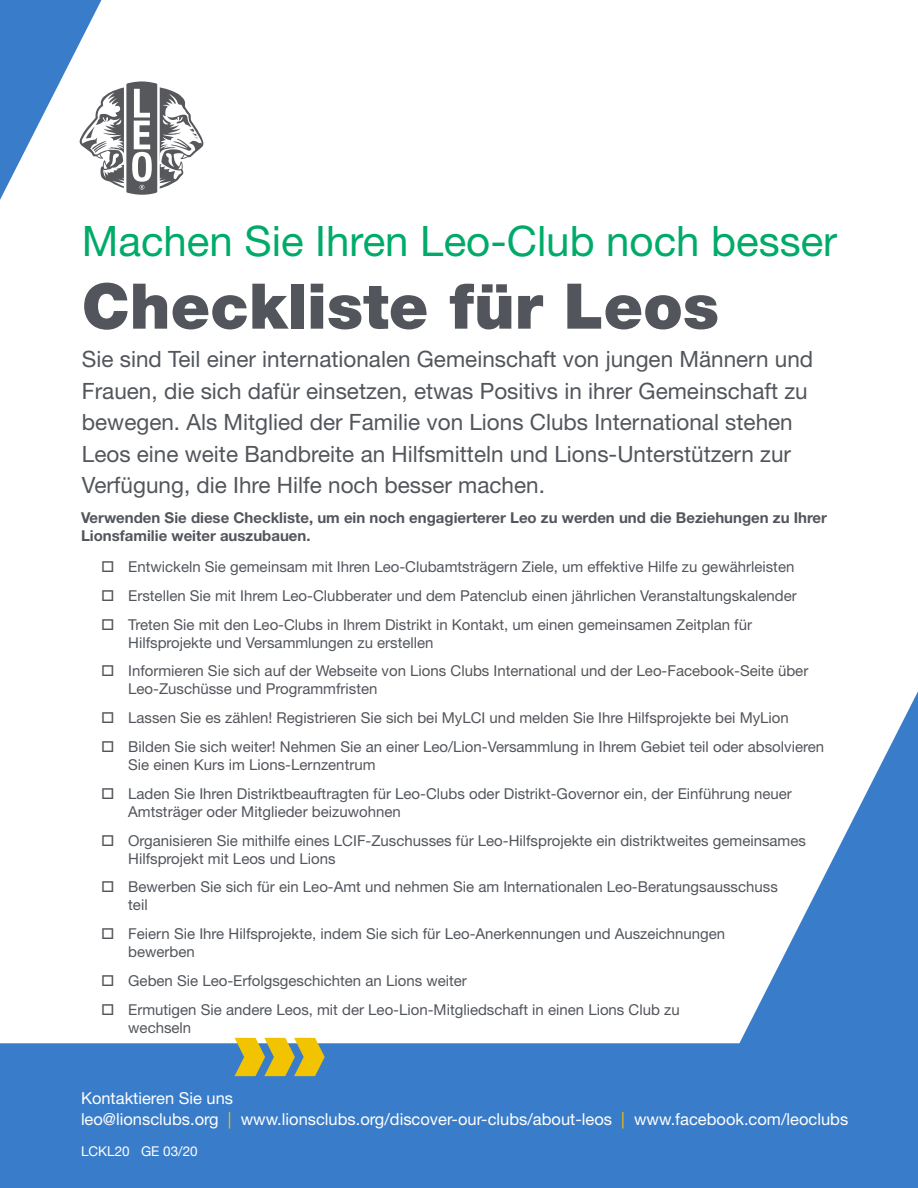
<style>
.page{position:relative;width:918px;height:1188px;background:#397cc9}
.page>*{position:absolute;margin:0;border:0;box-sizing:border-box;transform-origin:0 0}
.t1{font:900 63px "Helvetica Neue LT Std";color:#52555b}
.t2{font:42px "Helvetica Neue LT Std";color:#00ab69}
.t3{font:22.5px/31.5px "Helvetica Neue LT Std";color:#52555b}
.t4{font:16.5px/21px "Helvetica Neue LT Std";color:#fff}
.t5{font:15px/28.8px "Helvetica Neue LT Std";color:#52555b}
.t6{font:700 15px/18px "Helvetica Neue LT Std";color:#52555b}
.t7{font:13.5px "Helvetica Neue LT Std";color:#fff}
.s1{color:#f1c300}
</style>
<div class="page">
<div style="left:0;top:0;width:918px;height:1043px;background:#fff"></div>
<svg style="left:235px;top:1038px;width:90px;height:38px"></svg>
<svg style="left:78px;top:79px;width:128px;height:118px;background:#c1c1c3"></svg>
<svg style="left:103px;top:561px;width:10px;height:11px"></svg>
<svg style="left:103px;top:590px;width:10px;height:11px"></svg>
<svg style="left:103px;top:619px;width:10px;height:11px"></svg>
<svg style="left:103px;top:665px;width:10px;height:11px"></svg>
<svg style="left:103px;top:712px;width:10px;height:11px"></svg>
<svg style="left:103px;top:741px;width:10px;height:11px"></svg>
<svg style="left:103px;top:788px;width:10px;height:11px"></svg>
<svg style="left:103px;top:835px;width:10px;height:11px"></svg>
<svg style="left:103px;top:881px;width:10px;height:11px"></svg>
<svg style="left:103px;top:928px;width:10px;height:11px"></svg>
<svg style="left:103px;top:975px;width:10px;height:11px"></svg>
<svg style="left:103px;top:1004px;width:10px;height:11px"></svg>
<h2 class="t2" style="left:82px;top:216px;width:757px">Machen Sie Ihren Leo-Club noch besser</h2>
<h1 class="t1" style="left:82px;top:269px;width:639px">Checkliste für Leos</h1>
<p class="t3" style="left:82px;top:343px;width:733px">Sie sind Teil einer internationalen Gemeinschaft von jungen Männern und Frauen, die sich dafür einsetzen, etwas Positivs in ihrer Gemeinschaft zu bewegen. Als Mitglied der Familie von Lions Clubs International stehen Leos eine weite Bandbreite an Hilfsmitteln und Lions-Unterstützern zur Verfügung, die Ihre Hilfe noch besser machen.</p>
<p class="t6" style="left:81px;top:508px;width:748px">Verwenden Sie diese Checkliste, um ein noch engagierterer Leo zu werden und die Beziehungen zu Ihrer<br>Lionsfamilie weiter auszubauen.</p>
<p class="t5" style="left:128px;top:552px;width:670px">Entwickeln Sie gemeinsam mit Ihren Leo-Clubamtsträgern Ziele, um effektive Hilfe zu gewährleisten<br>Erstellen Sie mit Ihrem Leo-Clubberater und dem Patenclub einen jährlichen Veranstaltungskalender<br>Treten Sie mit den Leo-Clubs in Ihrem Distrikt in Kontakt, um einen gemeinsamen Zeitplan für</p>
<p class="t5" style="left:128px;top:628px;width:682px">Hilfsprojekte und Versammlungen zu erstellen<br>Informieren Sie sich auf der Webseite von Lions Clubs International und der Leo-Facebook-Seite über</p>
<p class="t5" style="left:128px;top:675px;width:697px">Leo-Zuschüsse und Programmfristen<br>Lassen Sie es zählen! Registrieren Sie sich bei MyLCI und melden Sie Ihre Hilfsprojekte bei MyLion<br>Bilden Sie sich weiter! Nehmen Sie an einer Leo/Lion-Versammlung in Ihrem Gebiet teil oder absolvieren</p>
<p class="t5" style="left:128px;top:750px;width:665px">Sie einen Kurs im Lions-Lernzentrum<br>Laden Sie Ihren Distriktbeauftragten für Leo-Clubs oder Distrikt-Governor ein, der Einführung neuer</p>
<p class="t5" style="left:128px;top:797px;width:679px">Amtsträger oder Mitglieder beizuwohnen<br>Organisieren Sie mithilfe eines LCIF-Zuschusses für Leo-Hilfsprojekte ein distriktweites gemeinsames</p>
<p class="t5" style="left:128px;top:844px;width:651px">Hilfsprojekt mit Leos und Lions<br>Bewerben Sie sich für ein Leo-Amt und nehmen Sie am Internationalen Leo-Beratungsausschuss</p>
<p class="t5" style="left:128px;top:891px;width:599px">teil<br>Feiern Sie Ihre Hilfsprojekte, indem Sie sich für Leo-Anerkennungen und Auszeichnungen</p>
<p class="t5" style="left:128px;top:937px;width:553px">bewerben<br>Geben Sie Leo-Erfolgsgeschichten an Lions weiter<br>Ermutigen Sie andere Leos, mit der Leo-Lion-Mitgliedschaft in einen Lions Club zu</p>
<p class="t5" style="left:128px;top:1013px;width:65px">wechseln</p>
<p class="t4" style="left:81px;top:1087px;width:769px">Kontaktieren Sie uns<br>leo@lionsclubs.org <span class="s1">|</span> www.lionsclubs.org/discover-our-clubs/about-leos <span class="s1">|</span> www.facebook.com/leoclubs</p>
<p class="t7" style="left:81px;top:1144px;width:118px">LCKL20 GE 03/20</p>
</div>
